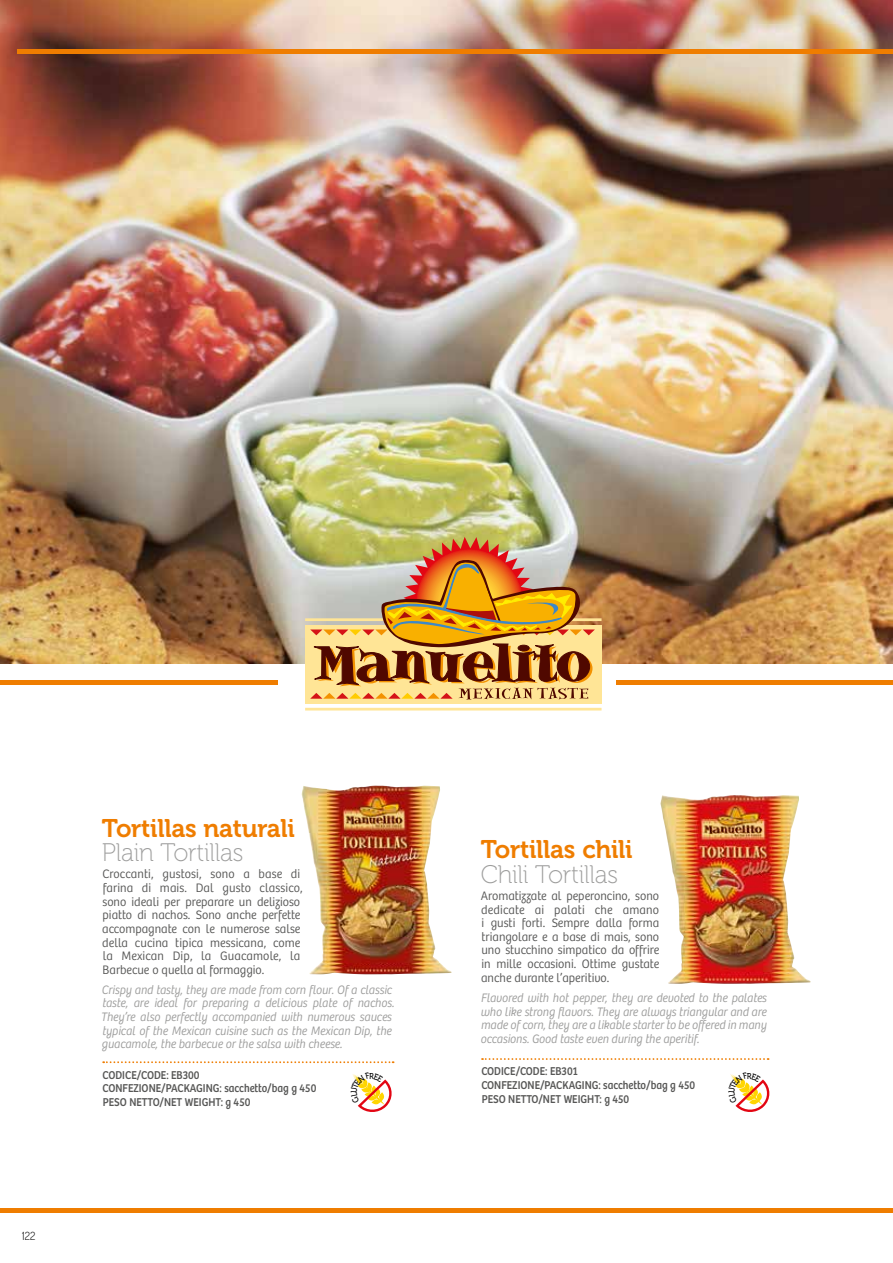
<style>
.page{position:relative;width:893px;height:1263px;background:#fff}
.page>*{position:absolute;margin:0;border:0;box-sizing:border-box;transform-origin:0 0}
.t1{font:25.35px "Museo 700";letter-spacing:-.01em;color:#ef7d00}
.t2{font:25.35px "Museo 100";letter-spacing:-.01em;color:#9d9d9c}
.t3{font:300 12.75px/13.6px "Bree";color:#575756;scale:.95 1}
.t4{font:italic 300 12.75px/13.6px "Bree";color:#9d9d9c;scale:.9 1}
.t5{font:11.85px/13.6px "Bree";color:#575756;scale:.9 1}
.t6{font:300 11.25px "Dosis";color:#000}
</style>
<div class="page">
<img style="left:0;top:0;width:893px;height:664px">
<hr style="left:0;top:1209px;width:893px;height:4px;background:#ef7d00">
<img style="left:301px;top:785px;width:150px;height:189px">
<img style="left:660px;top:795px;width:150px;height:189px">
<div style="left:305px;top:625px;width:296px;height:78px;background:#ffe596"></div>
<hr style="left:305px;top:618px;width:297px;height:3px;background:#ffe596">
<hr style="left:305px;top:708px;width:297px;height:2px;background:#ffe596">
<img style="left:310px;top:537px;width:285px;height:163px">
<svg style="left:103px;top:1061px;width:291px;height:2px"></svg>
<svg style="left:482px;top:1058px;width:287px;height:2px"></svg>
<div style="left:0;top:680px;width:278px;height:5px;background:#ef7d00"></div>
<div style="left:616px;top:680px;width:277px;height:5px;background:#ef7d00"></div>
<hr style="left:17px;top:50px;width:876px;height:4px;background:#ef7d00">
<svg style="left:352px;top:1074px;width:40px;height:38px"></svg>
<svg style="left:730px;top:1074px;width:40px;height:38px"></svg>
<p class="t6" style="left:22px;top:1228px;width:15px">122</p>
<h1 class="t1" style="left:102px;top:814px;width:194px">Tortillas naturali</h1>
<h1 class="t2" style="left:102px;top:839px;width:143px">Plain Tortillas</h1>
<p class="t3" style="left:102px;top:868px;width:210px">Croccanti, gustosi, sono a base di</p>
<h1 class="t2" style="left:481px;top:861px;width:139px">Chili Tortillas</h1>
<p class="t3" style="left:102px;top:881px;width:213px">farina di mais. Dal gusto classico, sono ideali per preparare un delizioso piatto di nachos. Sono anche perfette accompagnate con le numerose salse della cucina tipica messicana, come la Mexican Dip, la Guacamole, la Barbecue o quella al formaggio.</p>
<p class="t3" style="left:481px;top:889px;width:189px;text-align:justify">Aromatizzate al peperoncino, sono dedicate ai palati che amano i gusti forti. Sempre dalla forma triangolare e a base di mais, sono uno stucchino simpatico da offrire in mille occasioni. Ottime gustate anche durante l’aperitivo.</p>
<p class="t4" style="left:101px;top:983px;width:327px">Crispy and tasty, they are made from corn flour. Of a classic taste, are ideal for preparing a delicious plate of nachos.<br>They’re also perfectly accompanied with numerous sauces typical of the Mexican cuisine such as the Mexican Dip, the guacamole, the barbecue or the salsa with cheese.</p>
<p class="t5" style="left:103px;top:1068px;width:239px">CODICE/CODE: EB300<br>CONFEZIONE/PACKAGING: sacchetto/bag g 450<br>PESO NETTO/NET WEIGHT: g 450</p>
<p class="t5" style="left:481px;top:1065px;width:239px">CODICE/CODE: EB301<br>CONFEZIONE/PACKAGING: sacchetto/bag g 450<br>PESO NETTO/NET WEIGHT: g 450</p>
<h1 class="t1" style="left:481px;top:835px;width:153px">Tortillas chili</h1>
<p class="t4" style="left:481px;top:991px;width:319px;text-align:justify">Flavored with hot pepper, they are devoted to the palates who like strong flavors. They are always triangular and are made of corn, they are a likable starter to be offered in many occasions. Good taste even during the aperitif.</p>
</div>
